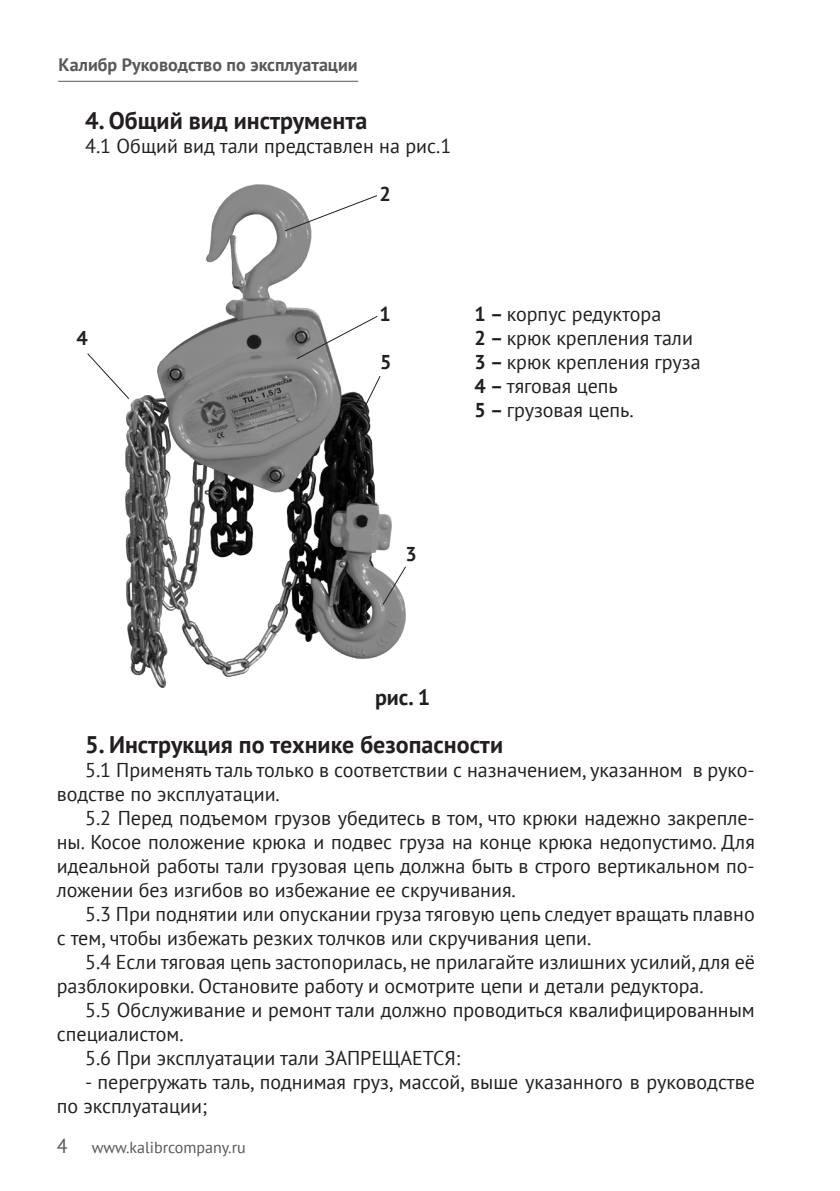
<style>
.page{position:relative;width:840px;height:1191px;background:#fff}
.page>*{position:absolute;margin:0;border:0;box-sizing:border-box;transform-origin:0 0}
.Заголовок{font:700 24px "PT Sans";color:#231f20}
.Paragraf{font:700 22px "PT Sans";color:#231f20}
.Параграф{font:20px/24px "PT Sans";color:#231f20}
.Paragraf-2{font:700 20px "PT Sans";color:#231f20}
.t1{font:700 18px "PT Sans";color:#57585a}
.t2{font:16px "PT Sans";color:#57585a}
.s1{font-weight:700}
.s2{font-size:20px}
</style>
<div class="page">
<hr style="left:58px;top:81px;width:300px;height:1px;background:#57585a">
<img style="left:125px;top:185px;width:280px;height:502px">
<svg style="left:295px;top:315px;width:83px;height:45px"></svg>
<svg style="left:283px;top:194px;width:95px;height:38px"></svg>
<svg style="left:381px;top:565px;width:25px;height:41px"></svg>
<svg style="left:87px;top:352px;width:43px;height:48px"></svg>
<svg style="left:351px;top:375px;width:30px;height:58px"></svg>
<p class="t1" style="left:59px;top:52px;width:300px">Калибр Руководство по эксплуатации</p>
<p class="Заголовок" style="left:85px;top:104px;width:283px">4. Общий вид инструмента</p>
<p class="Параграф" style="left:85px;top:133px;width:367px">4.1 Общий вид тали представлен на рис.1</p>
<p class="Paragraf-2" style="left:76px;top:324px;width:13px">4</p>
<p class="Paragraf-2" style="left:379px;top:180px;width:13px">2</p>
<p class="Paragraf-2" style="left:379px;top:300px;width:13px">1</p>
<p class="Paragraf-2" style="left:380px;top:348px;width:13px">5</p>
<p class="Paragraf-2" style="left:405px;top:540px;width:13px">3</p>
<p class="Параграф" style="left:474px;top:301px;width:188px"><span class="s1">1 –</span> корпус редуктора</p>
<p class="Параграф" style="left:474px;top:325px;width:220px"><span class="s1">2 –</span> крюк крепления тали</p>
<p class="Параграф" style="left:474px;top:349px;width:227px"><span class="s1">3 –</span> крюк крепления груза</p>
<p class="Параграф" style="left:474px;top:373px;width:145px"><span class="s1">4 –</span> тяговая цепь</p>
<p class="Параграф" style="left:474px;top:397px;width:161px"><span class="s1">5 –</span> грузовая цепь.</p>
<p class="Paragraf" style="left:375px;top:682px;width:57px">рис. 1</p>
<p class="Заголовок" style="left:85px;top:728px;width:419px">5. Инструкция по технике безопасности</p>
<p class="Параграф" style="left:57px;top:757px;width:699px;text-indent:28px">5.1 Применять таль только в соответствии с назначением, указанном в руко&shy;водстве по эксплуатации.</p>
<p class="Параграф" style="left:57px;top:805px;width:699px;text-align:justify;text-indent:28px">5.2 Перед подъемом грузов убедитесь в том, что крюки надежно закрепле&shy;ны. Косое положение крюка и подвес груза на конце крюка недопустимо. Для идеальной работы тали грузовая цепь должна быть в строго вертикальном по&shy;ложении без изгибов во избежание ее скручивания.</p>
<p class="Параграф" style="left:57px;top:901px;width:699px;text-indent:28px">5.3 При поднятии или опускании груза тяговую цепь следует вращать плавно с тем, чтобы избежать резких толчков или скручивания цепи.</p>
<p class="Параграф" style="left:57px;top:949px;width:699px;text-indent:28px">5.4 Если тяговая цепь застопорилась, не прилагайте излишних усилий, для её разблокировки. Остановите работу и осмотрите цепи и детали редуктора.</p>
<p class="Параграф" style="left:57px;top:997px;width:699px;text-indent:28px">5.5 Обслуживание и ремонт тали должно проводиться квалифицированным специалистом.</p>
<p class="Параграф" style="left:85px;top:1045px;width:376px">5.6 При эксплуатации тали ЗАПРЕЩАЕТСЯ:</p>
<p class="Параграф" style="left:57px;top:1069px;width:699px;text-indent:28px">- перегружать таль, поднимая груз, массой, выше указанного в руководстве по эксплуатации;</p>
<p class="t2" style="left:57px;top:1136px;width:190px"><span class="s2">4</span> www.kalibrcompany.ru</p>
</div>
